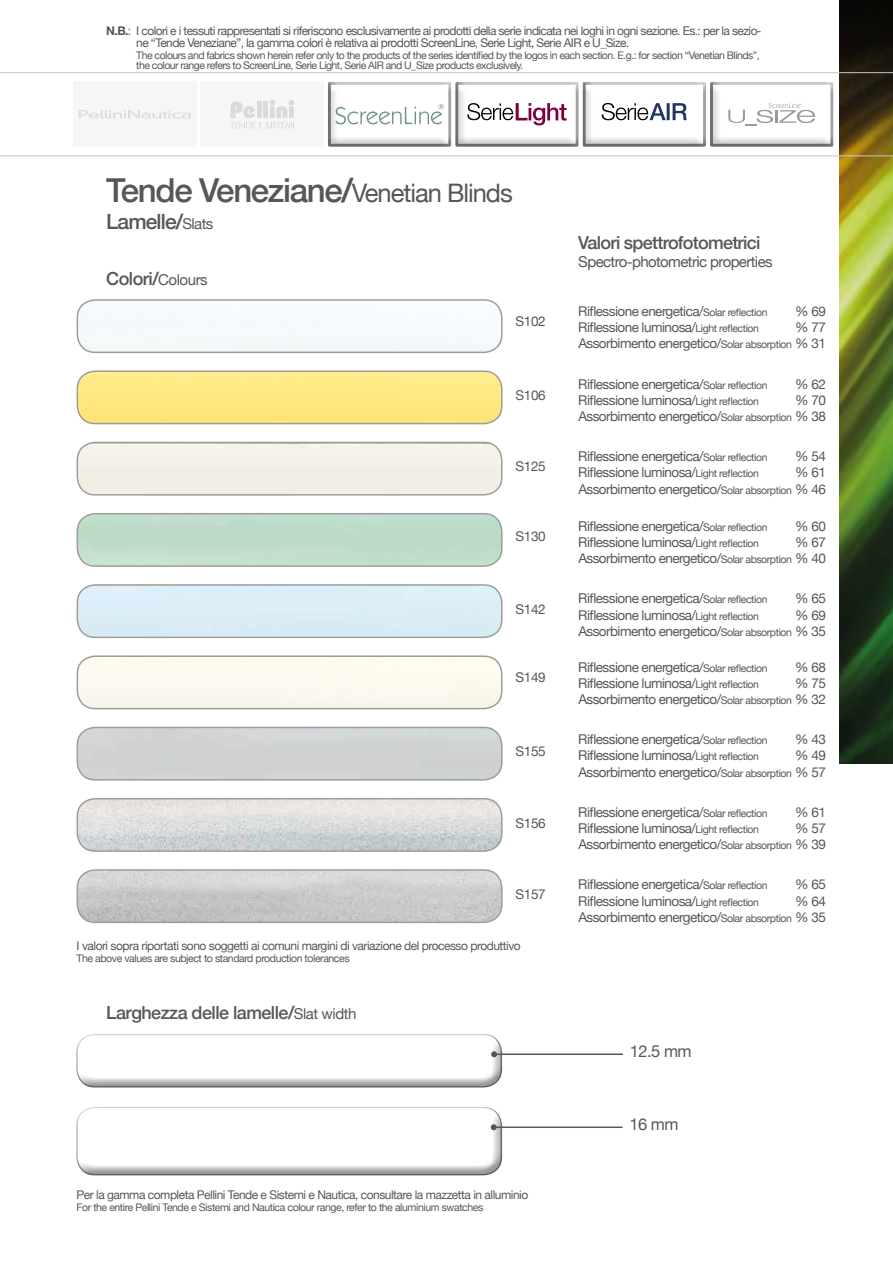
<style>
.page{position:relative;width:893px;height:1263px;background:#fff}
.page>*{position:absolute;margin:0;border:0;box-sizing:border-box;transform-origin:0 0}
.t1{font:500 33px "Helvetica Neue";letter-spacing:-.04em;color:#575756}
.t2{font:500 21px "Helvetica Neue";letter-spacing:-.04em;color:#575756}
.t3{font:500 18px "Helvetica Neue";letter-spacing:-.03em;color:#575756}
.t4{font:16.5px "Helvetica Neue";letter-spacing:-.03em;color:#575756}
.t5{font:15px "Helvetica Neue";letter-spacing:-.04em;color:#575756}
.t6{font:13.5px/16.2px "Helvetica Neue";letter-spacing:-.04em;color:#575756;text-align:right}
.t7{font:12px/12px "Helvetica Neue";letter-spacing:-.05em;color:#575756}
.t8{font:10.5px/10.5px "Helvetica Neue";letter-spacing:-.05em;color:#575756}
.s1{font-weight:700}
.s2{font-weight:400;font-size:25.5px}
.s3{font-weight:400;font-size:15px}
.s4{font-size:10.5px}
</style>
<div class="page">
<img style="left:840px;top:0;width:53px;height:764px">
<div style="left:77px;top:300px;width:424px;height:52px;background:#f5fafc"></div>
<div style="left:77px;top:299px;width:426px;height:54px;border:2px solid #9d9d9c;border-radius:18px"></div>
<div style="left:77px;top:370px;width:426px;height:54px;border:2px solid #9d9d9c;border-radius:18px"></div>
<div style="left:77px;top:442px;width:426px;height:54px;border:2px solid #9d9d9c;border-radius:18px"></div>
<div style="left:77px;top:513px;width:426px;height:54px;border:2px solid #9d9d9c;border-radius:18px"></div>
<div style="left:77px;top:584px;width:426px;height:54px;border:2px solid #9d9d9c;border-radius:18px"></div>
<div style="left:77px;top:655px;width:426px;height:54px;border:2px solid #9d9d9c;border-radius:18px"></div>
<div style="left:77px;top:727px;width:426px;height:54px;border:2px solid #9d9d9c;border-radius:18px"></div>
<img style="left:77px;top:799px;width:423px;height:52px">
<div style="left:77px;top:798px;width:426px;height:54px;border:2px solid #9d9d9c;border-radius:18px"></div>
<img style="left:77px;top:870px;width:424px;height:52px">
<div style="left:77px;top:869px;width:426px;height:54px;border:2px solid #9d9d9c;border-radius:18px"></div>
<div style="left:75px;top:1033px;width:429px;height:43px;background:#fff;opacity:.75"></div>
<div style="left:75px;top:1037px;width:429px;height:53px;background:#000;opacity:.4"></div>
<div style="left:75px;top:1106px;width:429px;height:58px;background:#fff;opacity:.75"></div>
<div style="left:75px;top:1110px;width:429px;height:67px;background:#000;opacity:.4"></div>
<hr style="left:494px;top:1053px;width:129px;height:2px;background:#575756">
<svg style="left:491px;top:1051px;width:6px;height:6px"></svg>
<hr style="left:494px;top:1126px;width:128px;height:2px;background:#575756">
<svg style="left:491px;top:1124px;width:6px;height:6px"></svg>
<hr style="left:0;top:72px;width:893px;height:1px;background:#c6c6c6">
<hr style="left:0;top:155px;width:893px;height:1px;background:#c6c6c6">
<div style="left:73px;top:82px;width:124px;height:65px;background:#f6f6f6"></div>
<svg style="left:79px;top:110px;width:112px;height:8px"></svg>
<div style="left:200px;top:82px;width:124px;height:65px;background:#f6f6f6"></div>
<svg style="left:230px;top:100px;width:64px;height:29px"></svg>
<div style="left:328px;top:82px;width:126px;height:66px;background:#000;opacity:.21"></div>
<svg style="left:335px;top:104px;width:109px;height:21px"></svg>
<div style="left:455px;top:82px;width:126px;height:66px;background:#000;opacity:.21"></div>
<svg style="left:467px;top:103px;width:100px;height:22px"></svg>
<div style="left:710px;top:82px;width:126px;height:66px;background:#000;opacity:.21"></div>
<svg style="left:728px;top:103px;width:87px;height:23px"></svg>
<div style="left:583px;top:82px;width:126px;height:66px;background:#000;opacity:.21"></div>
<svg style="left:602px;top:103px;width:85px;height:17px"></svg>
<p class="t7" style="left:136px;top:24px;width:627px;text-indent:-30px"><span class="s1">N.B.</span>: I colori e i tessuti rappresentati si riferiscono esclusivamente ai prodotti della serie indicata nei loghi in ogni sezione. Es.: per la sezio&shy;ne “Tende Veneziane”, la gamma colori è relativa ai prodotti ScreenLine, Serie Light, Serie AIR e U_Size.</p>
<p class="t8" style="left:136px;top:49px;width:625px">The colours and fabrics shown herein refer only to the products of the series identified by the logos in each section. E.g.: for section “Venetian Blinds”, the colour range refers to ScreenLine, Serie Light, Serie AIR and U_Size products exclusively.</p>
<h1 class="t1" style="left:106px;top:163px;width:408px">Tende Veneziane/<span class="s2">Venetian Blinds</span></h1>
<h2 class="t2" style="left:106px;top:205px;width:109px">Lamelle/<span class="s3">Slats</span></h2>
<h3 class="t3" style="left:106px;top:264px;width:103px">Colori/<span class="s3">Colours</span></h3>
<p class="t6" style="left:516px;top:313px;width:32px">S102</p>
<p class="t6" style="left:516px;top:387px;width:32px">S106</p>
<p class="t6" style="left:516px;top:457px;width:32px">S125</p>
<p class="t6" style="left:516px;top:528px;width:32px">S130</p>
<p class="t6" style="left:516px;top:601px;width:32px">S142</p>
<p class="t6" style="left:516px;top:669px;width:32px">S149</p>
<p class="t6" style="left:516px;top:743px;width:32px">S155</p>
<p class="t6" style="left:516px;top:815px;width:32px">S156</p>
<p class="t6" style="left:516px;top:886px;width:32px">S157</p>
<p class="t7" style="left:77px;top:939px;width:446px">I valori sopra riportati sono soggetti ai comuni margini di variazione del processo produttivo</p>
<p class="t8" style="left:77px;top:953px;width:275px">The above values are subject to standard production tolerances</p>
<h3 class="t3" style="left:106px;top:998px;width:252px">Larghezza delle lamelle/<span class="s3">Slat width</span></h3>
<p class="t7" style="left:77px;top:1188px;width:453px">Per la gamma completa Pellini Tende e Sistemi e Nautica, consultare la mazzetta in alluminio</p>
<p class="t8" style="left:77px;top:1202px;width:408px">For the entire Pellini Tende e Sistemi and Nautica colour range, refer to the aluminium swatches</p>
<h3 class="t3" style="left:578px;top:229px;width:184px">Valori spettrofotometrici</h3>
<p class="t5" style="left:578px;top:253px;width:196px">Spectro-photometric properties</p>
<p class="t6" style="left:578px;top:303px;width:191px">Riflessione energetica/<span class="s4">Solar reflection</span></p>
<p class="t6" style="left:795px;top:303px;width:32px">% 69</p>
<p class="t6" style="left:578px;top:319px;width:182px">Riflessione luminosa/<span class="s4">Light reflection</span></p>
<p class="t6" style="left:578px;top:319px;width:249px">% 77<br>Assorbimento energetico/<span class="s4">Solar absorption</span> % 31</p>
<p class="t6" style="left:578px;top:376px;width:191px">Riflessione energetica/<span class="s4">Solar reflection</span></p>
<p class="t6" style="left:795px;top:376px;width:32px">% 62</p>
<p class="t6" style="left:578px;top:392px;width:182px">Riflessione luminosa/<span class="s4">Light reflection</span></p>
<p class="t6" style="left:578px;top:392px;width:249px">% 70<br>Assorbimento energetico/<span class="s4">Solar absorption</span> % 38</p>
<p class="t6" style="left:578px;top:448px;width:191px">Riflessione energetica/<span class="s4">Solar reflection</span></p>
<p class="t6" style="left:795px;top:448px;width:32px">% 54</p>
<p class="t6" style="left:578px;top:464px;width:182px">Riflessione luminosa/<span class="s4">Light reflection</span></p>
<p class="t6" style="left:578px;top:464px;width:249px">% 61<br>Assorbimento energetico/<span class="s4">Solar absorption</span> % 46</p>
<p class="t6" style="left:578px;top:518px;width:191px">Riflessione energetica/<span class="s4">Solar reflection</span></p>
<p class="t6" style="left:795px;top:518px;width:32px">% 60</p>
<p class="t6" style="left:578px;top:534px;width:182px">Riflessione luminosa/<span class="s4">Light reflection</span></p>
<p class="t6" style="left:578px;top:534px;width:249px">% 67<br>Assorbimento energetico/<span class="s4">Solar absorption</span> % 40</p>
<p class="t6" style="left:578px;top:590px;width:191px">Riflessione energetica/<span class="s4">Solar reflection</span></p>
<p class="t6" style="left:795px;top:590px;width:32px">% 65</p>
<p class="t6" style="left:578px;top:607px;width:182px">Riflessione luminosa/<span class="s4">Light reflection</span></p>
<p class="t6" style="left:578px;top:607px;width:249px">% 69<br>Assorbimento energetico/<span class="s4">Solar absorption</span> % 35</p>
<p class="t6" style="left:578px;top:658px;width:191px">Riflessione energetica/<span class="s4">Solar reflection</span></p>
<p class="t6" style="left:795px;top:658px;width:32px">% 68</p>
<p class="t6" style="left:578px;top:675px;width:182px">Riflessione luminosa/<span class="s4">Light reflection</span></p>
<p class="t6" style="left:578px;top:675px;width:249px">% 75<br>Assorbimento energetico/<span class="s4">Solar absorption</span> % 32</p>
<p class="t6" style="left:578px;top:731px;width:191px">Riflessione energetica/<span class="s4">Solar reflection</span></p>
<p class="t6" style="left:795px;top:731px;width:32px">% 43</p>
<p class="t6" style="left:578px;top:747px;width:182px">Riflessione luminosa/<span class="s4">Light reflection</span></p>
<p class="t6" style="left:578px;top:747px;width:249px">% 49<br>Assorbimento energetico/<span class="s4">Solar absorption</span> % 57</p>
<p class="t6" style="left:578px;top:804px;width:191px">Riflessione energetica/<span class="s4">Solar reflection</span></p>
<p class="t6" style="left:795px;top:804px;width:32px">% 61</p>
<p class="t6" style="left:578px;top:820px;width:182px">Riflessione luminosa/<span class="s4">Light reflection</span></p>
<p class="t6" style="left:578px;top:820px;width:249px">% 57<br>Assorbimento energetico/<span class="s4">Solar absorption</span> % 39</p>
<p class="t6" style="left:578px;top:876px;width:191px">Riflessione energetica/<span class="s4">Solar reflection</span></p>
<p class="t6" style="left:795px;top:876px;width:32px">% 65</p>
<p class="t6" style="left:578px;top:892px;width:182px">Riflessione luminosa/<span class="s4">Light reflection</span></p>
<p class="t6" style="left:578px;top:892px;width:249px">% 64<br>Assorbimento energetico/<span class="s4">Solar absorption</span> % 35</p>
<p class="t4" style="left:630px;top:1041px;width:63px">12.5 mm</p>
<p class="t4" style="left:629px;top:1114px;width:51px">16 mm</p>
</div>
